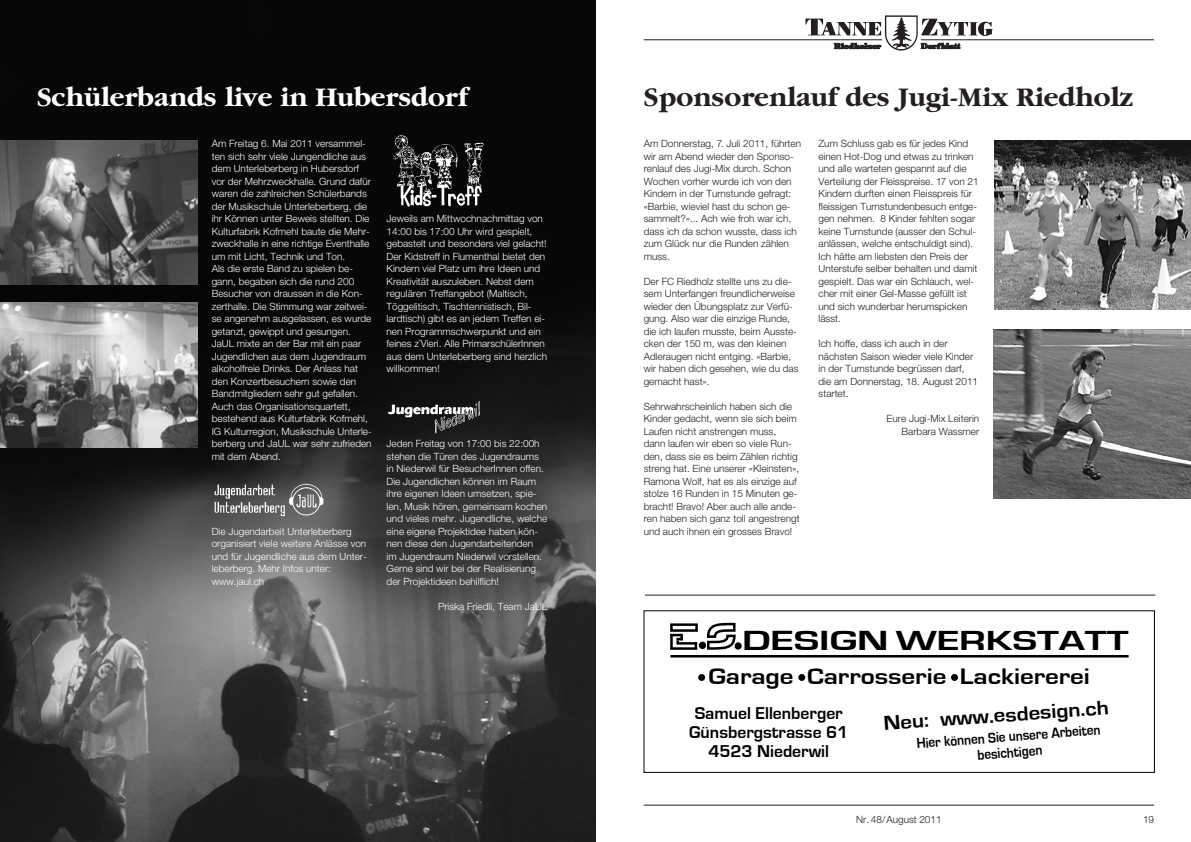
<style>
.page{position:relative;width:1191px;height:842px;background:#fff}
.page>*{position:absolute;margin:0;border:0;box-sizing:border-box;transform-origin:0 0}
.t1{font:700 28.4px "Eurostile";letter-spacing:-.005em;color:#000;scale:1.45 1}
.t2{font:700 28px "Garamond";color:#231f20}
.t3{font:700 28px "Garamond";color:#fff}
.t4{font:700 23.1px "Eurostile";color:#000;scale:1.17 1}
.t5{font:700 20.7px "Eurostile";color:#000;scale:1.11 1}
.t6{font:700 17.7px/19.1px "Eurostile";color:#000;text-align:center}
.t7{font:700 14.9px/16.2px "Eurostile";color:#000;text-align:center;scale:.89 1}
.t8{font:300 10px/12.5px "Helvetica Neue";color:#fff}
.t9{font:300 10px/12.5px "Helvetica Neue";color:#231f20}
.s1{font-size:28.5px}
</style>
<div class="page">
<hr style="left:643px;top:40px;width:239px;height:1px;background:#231f20">
<hr style="left:921px;top:40px;width:233px;height:1px;background:#231f20">
<hr style="left:643px;top:805px;width:511px;height:1px;background:#231f20">
<img style="left:0;top:0;width:595px;height:842px">
<svg style="left:805px;top:15px;width:187px;height:36px"></svg>
<img style="left:212px;top:478px;width:115px;height:41px">
<img style="left:386px;top:400px;width:96px;height:35px">
<img style="left:386px;top:132px;width:109px;height:78px">
<img style="left:0;top:140px;width:197px;height:145px">
<img style="left:0;top:302px;width:197px;height:145px">
<img style="left:994px;top:140px;width:197px;height:170px">
<img style="left:993px;top:329px;width:198px;height:170px">
<hr style="left:645px;top:595px;width:510px;height:1px;background:#231f20">
<div style="left:643px;top:610px;width:511px;height:163px;border:1px solid #000"></div>
<div style="left:670px;top:623px;width:28px;height:9px;border:2px solid #000"></div>
<hr style="left:670px;top:634px;width:3px;height:15px;background:#000">
<hr style="left:670px;top:647px;width:27px;height:3px;background:#000">
<svg style="left:670px;top:634px;width:13px;height:9px"></svg>
<hr style="left:676px;top:642px;width:21px;height:3px;background:#000">
<div style="left:699px;top:642px;width:7px;height:7px;background:#000;border-radius:50%"></div>
<div style="left:734px;top:642px;width:7px;height:8px;background:#000;border-radius:50%"></div>
<svg style="left:705px;top:622px;width:32px;height:28px"></svg>
<hr style="left:670px;top:655px;width:458px;height:2px;background:#000">
<div style="left:698px;top:674px;width:7px;height:7px;border:2px solid #000;border-radius:50%"></div>
<div style="left:798px;top:674px;width:7px;height:7px;border:2px solid #000;border-radius:50%"></div>
<div style="left:951px;top:674px;width:7px;height:7px;border:2px solid #000;border-radius:50%"></div>
<h2 class="t3" style="left:37px;top:82px;width:432px">Schülerbands live in Hubersdorf</h2>
<p class="t8" style="left:212px;top:137px;width:162px">Am Freitag 6. Mai 2011 versammel&shy;ten sich sehr viele Jungendliche aus dem Unterleberberg in Hubersdorf vor der Mehrzweckhalle. Grund dafür waren die zahlreichen Schülerbands der Musikschule Unterleberberg, die ihr Können unter Beweis stellten. Die Kulturfabrik Kofmehl baute die Mehr&shy;zweckhalle in eine richtige Eventhalle um mit Licht, Technik und Ton.<br>Als die erste Band zu spielen be&shy;gann, begaben sich die rund 200<br>Besucher von draussen in die Kon&shy;zerthalle. Die Stimmung war zeitwei&shy;se angenehm ausgelassen, es wurde getanzt, gewippt und gesungen.<br>JaUL mixte an der Bar mit ein paar Jugendlichen aus dem Jugendraum alkoholfreie Drinks. Der Anlass hat den Konzertbesuchern sowie den Bandmitgliedern sehr gut gefallen.<br>Auch das Organisationsquartett, bestehend aus Kulturfabrik Kofmehl, IG Kulturregion, Musikschule Unterle&shy;berberg und JaUL war sehr zufrieden mit dem Abend.</p>
<p class="t8" style="left:212px;top:525px;width:157px">Die Jugendarbeit Unterleberberg organisiert viele weitere Anlässe von und für Jugendliche aus dem Unter&shy;leberberg. Mehr Infos unter: www.jaul.ch</p>
<p class="t8" style="left:386px;top:212px;width:162px">Jeweils am Mittwochnachmittag von 14:00 bis 17:00 Uhr wird gespielt, gebastelt und besonders viel gelacht!<br>Der Kidstreff in Flumenthal bietet den Kindern viel Platz um ihre Ideen und Kreativität auszuleben. Nebst dem regulären Treffangebot (Maltisch, Töggelitisch, Tischtennistisch, Bil&shy;lardtisch) gibt es an jedem Treffen ei&shy;nen Programmschwerpunkt und ein feines z`Vieri. Alle PrimarschülerInnen aus dem Unterleberberg sind herzlich willkommen!</p>
<p class="t8" style="left:386px;top:437px;width:162px">Jeden Freitag von 17:00 bis 22:00h stehen die Türen des Jugendraums in Niederwil für BesucherInnen offen.<br>Die Jugendlichen können im Raum ihre eigenen Ideen umsetzen, spie&shy;len, Musik hören, gemeinsam kochen und vieles mehr. Jugendliche, welche eine eigene Projektidee haben kön&shy;nen diese den Jugendarbeitenden<br>im Jugendraum Niederwil vorstellen.<br>Gerne sind wir bei der Realisierung der Projektideen behilflich!</p>
<p class="t8" style="left:438px;top:600px;width:111px">Priska Friedli, Team JaUL</p>
<h2 class="t2" style="left:644px;top:82px;width:490px">Sponsorenlauf des Jugi-Mix Riedholz</h2>
<p class="t9" style="left:643px;top:137px;width:159px">Am Donnerstag, 7. Juli 2011, führten wir am Abend wieder den Sponso&shy;renlauf des Jugi-Mix durch. Schon<br>Wochen vorher wurde ich von den<br>Kindern in der Turnstunde gefragt: «Barbie, wieviel hast du schon ge&shy;sammelt?»... Ach wie froh war ich, dass ich da schon wusste, dass ich zum Glück nur die Runden zählen muss.</p>
<p class="t9" style="left:643px;top:275px;width:156px">Der FC Riedholz stellte uns zu die&shy;sem Unterfangen freundlicherweise wieder den Übungsplatz zur Verfü&shy;gung. Also war die einzige Runde, die ich laufen musste, beim Ausste&shy;cken der 150 m, was den kleinen<br>Adleraugen nicht entging. «Barbie, wir haben dich gesehen, wie du das gemacht hast».</p>
<p class="t9" style="left:643px;top:400px;width:157px">Sehrwahrscheinlich haben sich die Kinder gedacht, wenn sie sich beim Laufen nicht anstrengen muss, dann laufen wir eben so viele Run&shy;den, dass sie es beim Zählen richtig streng hat. Eine unserer «Kleinsten», Ramona Wolf, hat es als einzige auf stolze 16 Runden in 15 Minuten ge&shy;bracht! Bravo! Aber auch alle ande&shy;ren haben sich ganz toll angestrengt und auch ihnen ein grosses Bravo!</p>
<p class="t9" style="left:818px;top:137px;width:161px">Zum Schluss gab es für jedes Kind einen Hot-Dog und etwas zu trinken und alle warteten gespannt auf die Verteilung der Fleisspreise. 17 von 21<br>Kindern durften einen Fleisspreis für fleissigen Turnstundenbesuch entge&shy;gen nehmen. 8 Kinder fehlten sogar keine Turnstunde (ausser den Schul&shy;anlässen, welche entschuldigt sind).<br>Ich hätte am liebsten den Preis der Unterstufe selber behalten und damit gespielt. Das war ein Schlauch, wel&shy;cher mit einer Gel-Masse gefüllt ist und sich wunderbar herumspicken lässt.</p>
<p class="t9" style="left:818px;top:337px;width:161px">Ich hoffe, dass ich auch in der nächsten Saison wieder viele Kinder in der Turnstunde begrüssen darf, die am Donnerstag, 18. August 2011 startet.</p>
<p class="t9" style="left:886px;top:412px;width:94px;text-align:right">Eure Jugi-Mix Leiterin<br>Barbara Wassmer</p>
<h1 class="t1" style="left:742px;top:625px;width:268px"><span class="s1">DESIGN</span> WERKSTATT</h1>
<h3 class="t4" style="left:708px;top:664px;width:327px">Garage Carrosserie Lackiererei</h3>
<h3 class="t6" style="left:689px;top:703px;width:160px">Samuel Ellenberger<br>Günsbergstrasse 61<br>4523 Niederwil</h3>
<h3 class="t5" style="left:883px;top:712px;width:205px;rotate:-4deg">Neu: www.esdesign.ch</h3>
<h3 class="t7" style="left:916px;top:735px;width:209px;rotate:-4deg">Hier können Sie unsere Arbeiten besichtigen</h3>
<p class="t9" style="left:856px;top:812px;width:87px">Nr. 48/August 2011</p>
<p class="t9" style="left:1143px;top:812px;width:13px">19</p>
</div>
